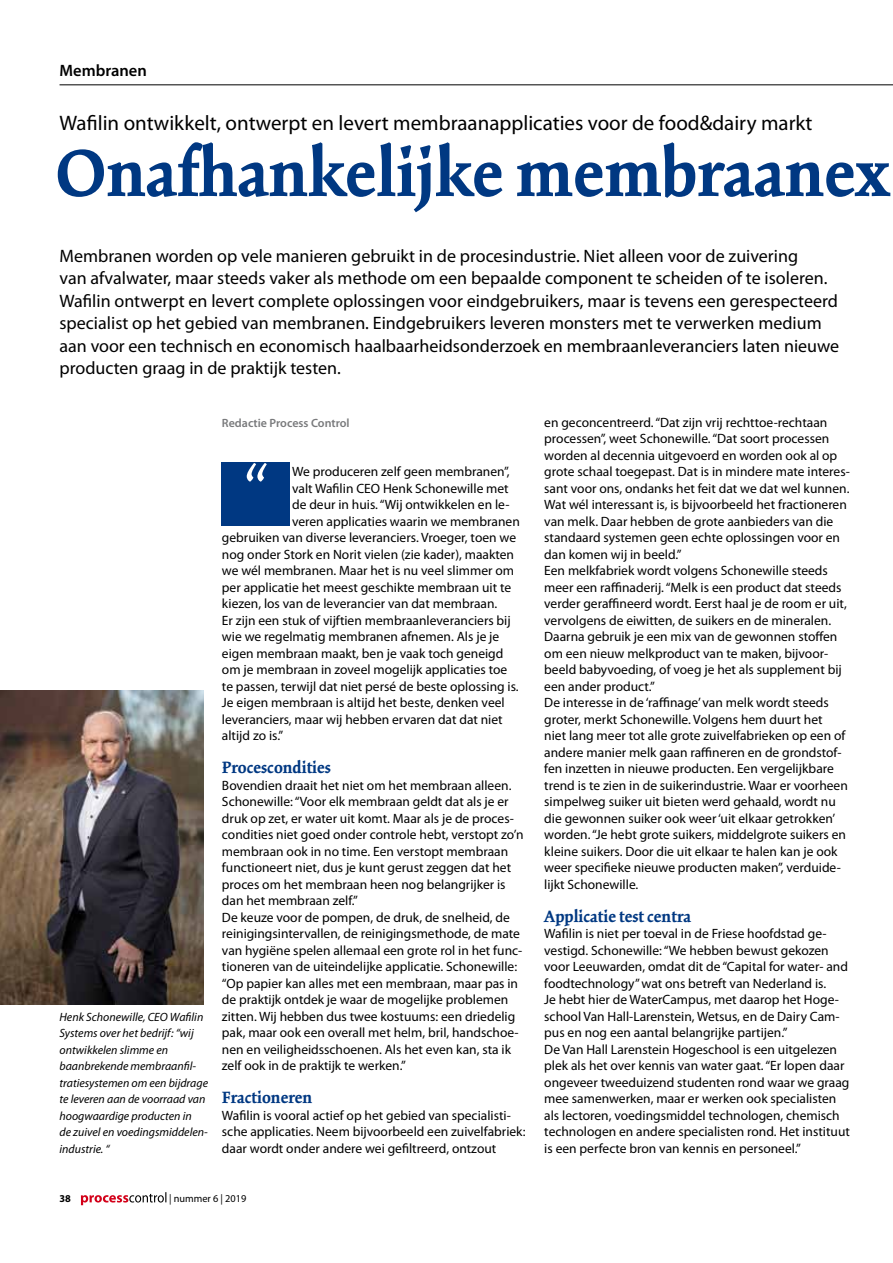
<style>
.page{position:relative;width:893px;height:1263px;background:#fff}
.page>*{position:absolute;margin:0;border:0;box-sizing:border-box;transform-origin:0 0}
.t1{font:300 78px "Kinesis Std";color:#fff;scale:.9 1}
.t2{font:700 72.9px "Kinesis Std";color:#003882}
.t3{font:21px "Myriad Pro";color:#000}
.t4{font:18px/22.5px "Myriad Pro";color:#000}
.t5{font:700 18px "Kinesis Std";color:#003882}
.t6{font:600 16.5px "Myriad Pro";color:#000}
.t7{font:13.5px/16.5px "Myriad Pro";color:#000}
.t8{font:italic 12px/16.5px "Myriad Pro";color:#000}
.t9{font:600 12px "Myriad Pro";color:#797a7c}
.t10{font:10.5px "Myriad Pro";color:#000}
.t11{font:700 10.5px "Myriad Pro";color:#000}
</style>
<div class="page">
<div style="left:222px;top:462px;width:68px;height:64px;background:#003882"></div>
<img style="left:0;top:691px;width:204px;height:313px">
<hr style="left:60px;top:84px;width:833px;height:1px;background:#000">
<svg style="left:81px;top:1192px;width:85px;height:13px"></svg>
<p class="t6" style="left:60px;top:61px;width:89px">Membranen</p>
<h3 class="t3" style="left:60px;top:111px;width:754px">Wafilin ontwikkelt, ontwerpt en levert membraanapplicaties voor de food&amp;dairy markt</h3>
<h2 class="t2" style="left:55px;top:130px;width:836px">Onafhankelijke membraanex</h2>
<p class="t4" style="left:60px;top:245px;width:781px">Membranen worden op vele manieren gebruikt in de procesindustrie. Niet alleen voor de zuivering<br>van afvalwater, maar steeds vaker als methode om een bepaalde component te scheiden of te isoleren.<br>Wafilin ontwerpt en levert complete oplossingen voor eindgebruikers, maar is tevens een gerespecteerd specialist op het gebied van membranen. Eindgebruikers leveren monsters met te verwerken medium aan voor een technisch en economisch haalbaarheidsonderzoek en membraanleveranciers laten nieuwe producten graag in de praktijk testen.</p>
<p class="t8" style="left:60px;top:1009px;width:150px">Henk Schonewille, CEO Wafilin<br>Systems over het bedrijf: “wij ontwikkelen slimme en baanbrekende membraanfil&shy;tratiesystemen om een bijdrage te leveren aan de voorraad van hoogwaardige producten in<br>de zuivel en voedingsmiddelen&shy;industrie. “</p>
<p class="t9" style="left:222px;top:416px;width:129px">Redactie Process Control</p>
<p class="t7" style="left:544px;top:414px;width:307px">en geconcentreerd. “Dat zijn vrij rechttoe-rechtaan processen”, weet Schonewille. “Dat soort processen worden al decennia uitgevoerd en worden ook al op grote schaal toegepast. Dat is in mindere mate interes&shy;sant voor ons, ondanks het feit dat we dat wel kunnen.<br>Wat wél interessant is, is bijvoorbeeld het fractioneren van melk. Daar hebben de grote aanbieders van die standaard systemen geen echte oplossingen voor en dan komen wij in beeld.”<br>Een melkfabriek wordt volgens Schonewille steeds meer een raffinaderij. “Melk is een product dat steeds verder geraffineerd wordt. Eerst haal je de room er uit, vervolgens de eiwitten, de suikers en de mineralen.<br>Daarna gebruik je een mix van de gewonnen stoffen om een nieuw melkproduct van te maken, bijvoor&shy;beeld babyvoeding, of voeg je het als supplement bij een ander product.”<br>De interesse in de ‘raffinage’ van melk wordt steeds groter, merkt Schonewille. Volgens hem duurt het<br>niet lang meer tot alle grote zuivelfabrieken op een of andere manier melk gaan raffineren en de grondstof&shy;fen inzetten in nieuwe producten. Een vergelijkbare trend is te zien in de suikerindustrie. Waar er voorheen simpelweg suiker uit bieten werd gehaald, wordt nu die gewonnen suiker ook weer ‘uit elkaar getrokken’ worden. “Je hebt grote suikers, middelgrote suikers en kleine suikers. Door die uit elkaar te halen kan je ook weer specifieke nieuwe producten maken”, verduide&shy;lijkt Schonewille.</p>
<h3 class="t5" style="left:544px;top:906px;width:148px">Applicatie test centra</h3>
<p class="t7" style="left:544px;top:926px;width:307px">Wafilin is niet per toeval in de Friese hoofdstad ge&shy;vestigd. Schonewille: “We hebben bewust gekozen voor Leeuwarden, omdat dit de “Capital for water- and foodtechnology” wat ons betreft van Nederland is.<br>Je hebt hier de WaterCampus, met daarop het Hoge&shy;school Van Hall-Larenstein, Wetsus, en de Dairy Cam&shy;pus en nog een aantal belangrijke partijen.”<br>De Van Hall Larenstein Hogeschool is een uitgelezen plek als het over kennis van water gaat. “Er lopen daar ongeveer tweeduizend studenten rond waar we graag mee samenwerken, maar er werken ook specialisten als lectoren, voedingsmiddel technologen, chemisch technologen en andere specialisten rond. Het instituut is een perfecte bron van kennis en personeel.”</p>
<h1 class="t1" style="left:242px;top:451px;width:33px">“</h1>
<p class="t7" style="left:292px;top:464px;width:219px">We produceren zelf geen membranen”,</p>
<p class="t7" style="left:292px;top:480px;width:218px">valt Wafilin CEO Henk Schonewille met</p>
<p class="t7" style="left:292px;top:497px;width:219px">de deur in huis. “Wij ontwikkelen en le-</p>
<p class="t7" style="left:292px;top:513px;width:229px">veren applicaties waarin we membranen</p>
<p class="t7" style="left:222px;top:530px;width:296px">gebruiken van diverse leveranciers. Vroeger, toen we</p>
<p class="t7" style="left:222px;top:546px;width:294px">nog onder Stork en Norit vielen (zie kader), maakten</p>
<p class="t7" style="left:222px;top:563px;width:294px">we wél membranen. Maar het is nu veel slimmer om</p>
<p class="t7" style="left:222px;top:579px;width:291px">per applicatie het meest geschikte membraan uit te</p>
<p class="t7" style="left:222px;top:596px;width:277px">kiezen, los van de leverancier van dat membraan.</p>
<p class="t7" style="left:222px;top:612px;width:290px">Er zijn een stuk of vijftien membraanleveranciers bij</p>
<p class="t7" style="left:222px;top:629px;width:279px">wie we regelmatig membranen afnemen. Als je je</p>
<p class="t7" style="left:222px;top:645px;width:283px">eigen membraan maakt, ben je vaak toch geneigd</p>
<p class="t7" style="left:222px;top:662px;width:287px">om je membraan in zoveel mogelijk applicaties toe</p>
<p class="t7" style="left:222px;top:678px;width:298px">te passen, terwijl dat niet persé de beste oplossing is.</p>
<p class="t7" style="left:222px;top:695px;width:284px">Je eigen membraan is altijd het beste, denken veel</p>
<p class="t7" style="left:222px;top:711px;width:282px">leveranciers, maar wij hebben ervaren dat dat niet</p>
<p class="t7" style="left:222px;top:728px;width:63px">altijd zo is.”</p>
<h3 class="t5" style="left:222px;top:757px;width:111px">Procescondities</h3>
<p class="t7" style="left:222px;top:777px;width:303px">Bovendien draait het niet om het membraan alleen.<br>Schonewille: “Voor elk membraan geldt dat als je er druk op zet, er water uit komt. Maar als je de proces&shy;condities niet goed onder controle hebt, verstopt zo’n membraan ook in no time. Een verstopt membraan functioneert niet, dus je kunt gerust zeggen dat het proces om het membraan heen nog belangrijker is dan het membraan zelf.”<br>De keuze voor de pompen, de druk, de snelheid, de reinigingsintervallen, de reinigingsmethode, de mate van hygiëne spelen allemaal een grote rol in het func&shy;tioneren van de uiteindelijke applicatie. Schonewille: “Op papier kan alles met een membraan, maar pas in de praktijk ontdek je waar de mogelijke problemen zitten. Wij hebben dus twee kostuums: een driedelig pak, maar ook een overall met helm, bril, handschoe&shy;nen en veiligheidsschoenen. Als het even kan, sta ik zelf ook in de praktijk te werken.”</p>
<h3 class="t5" style="left:222px;top:1087px;width:92px">Fractioneren</h3>
<p class="t7" style="left:222px;top:1107px;width:305px">Wafilin is vooral actief op het gebied van specialisti&shy;sche applicaties. Neem bijvoorbeeld een zuivelfabriek: daar wordt onder andere wei gefiltreerd, ontzout</p>
<p class="t11" style="left:60px;top:1193px;width:13px">38</p>
<p class="t10" style="left:169px;top:1193px;width:79px">| nummer 6 | 2019</p>
</div>
